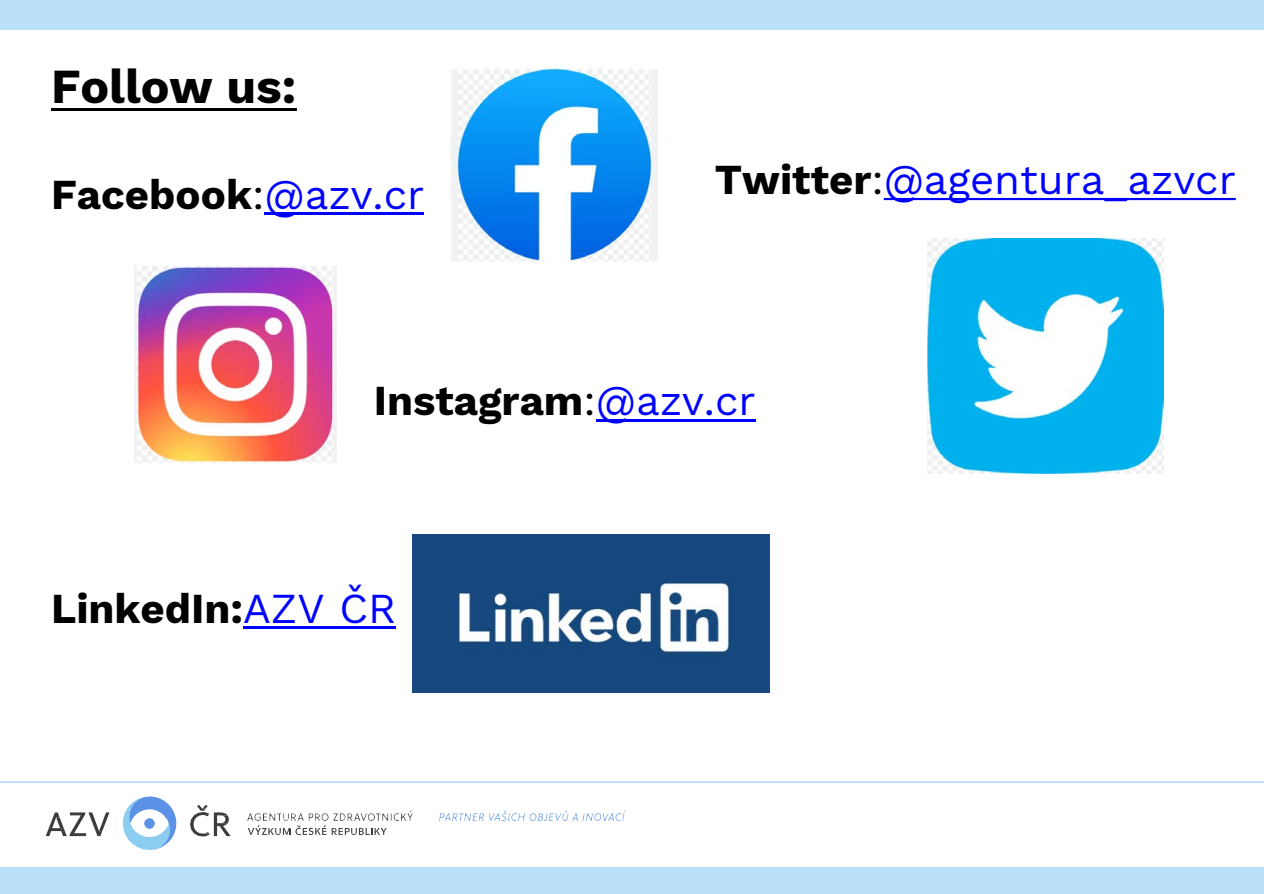
<style>
.page{position:relative;width:1264px;height:894px;background:#fff}
.page>*{position:absolute;margin:0;border:0;box-sizing:border-box;transform-origin:0 0}
.t1{font:700 48px "Work Sans";color:#000}
.t2{font:700 42px "Work Sans";color:#000}
.t3{font:42px "Work Sans";color:#00f}
.s1{font-weight:400}
.s2{font-weight:400;color:#00f}
.s3{font-weight:700;color:#000}
.s4{color:#000}
</style>
<div class="page">
<svg style="left:123px;top:796px;width:53px;height:53px"></svg>
<svg style="left:248px;top:825px;width:138px;height:9px"></svg>
<img style="left:248px;top:810px;width:164px;height:10px">
<svg style="left:190px;top:804px;width:40px;height:32px"></svg>
<svg style="left:46px;top:812px;width:63px;height:23px"></svg>
<img style="left:439px;top:810px;width:186px;height:10px">
<div style="left:0;top:866px;width:1263px;height:27px;background:#bae1f7"></div>
<div style="left:0;top:0;width:1263px;height:30px;background:#bae1f7"></div>
<hr style="left:0;top:780px;width:1263px;height:2px;background:#c1e2f8">
<hr style="left:51px;top:108px;width:245px;height:2px;background:#000">
<hr style="left:264px;top:213px;width:160px;height:2px;background:#00f">
<hr style="left:595px;top:419px;width:160px;height:2px;background:#00f">
<hr style="left:243px;top:626px;width:153px;height:3px;background:#00f">
<img style="left:452px;top:64px;width:205px;height:198px">
<img style="left:134px;top:265px;width:203px;height:198px">
<img style="left:413px;top:534px;width:356px;height:158px">
<svg style="left:883px;top:198px;width:352px;height:2px"></svg>
<img style="left:927px;top:238px;width:235px;height:235px">
<p class="t1" style="left:51px;top:50px;width:246px">Follow us:</p>
<p class="t2" style="left:51px;top:162px;width:374px">Facebook<span class="s1">:</span><span class="s2">@azv.cr</span></p>
<p class="t3" style="left:714px;top:147px;width:522px"><span class="s3">Twitter</span><span class="s4">:</span>@agentura_azvcr</p>
<p class="t2" style="left:374px;top:369px;width:383px">Instagram<span class="s1">:</span><span class="s2">@azv.cr</span></p>
<p class="t2" style="left:51px;top:576px;width:346px">LinkedIn:<span class="s2">AZV ČR</span></p>
</div>
